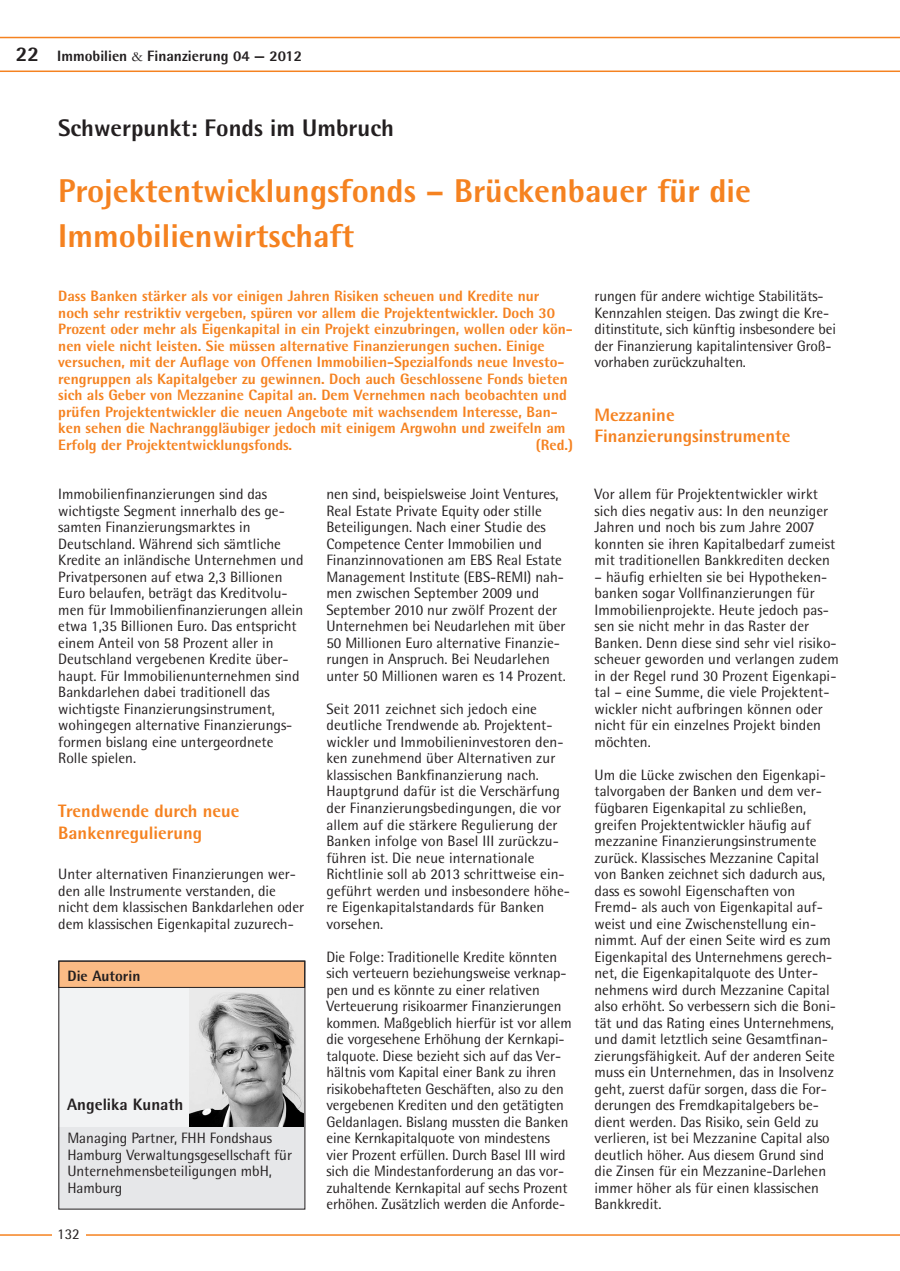
<style>
.page{position:relative;width:900px;height:1271px;background:#fff}
.page>*{position:absolute;margin:0;border:0;box-sizing:border-box;transform-origin:0 0}
.t1{font:800 33px/45px "Rotis Semi Sans";color:#f58220}
.t2{font:800 24px "Rotis Semi Sans";color:#231f20}
.t3{font:800 18px/21px "Rotis Semi Sans";color:#f58220}
.t4{font:800 16.5px "Rotis Semi Sans";color:#231f20}
.t5{font:15px/16.5px "Rotis Semi Sans";color:#231f20}
.t6{font:800 15px/16.5px "Rotis Semi Sans";color:#f58220}
.t7{font:800 15px "Rotis Semi Sans";color:#231f20}
.s1{font-size:21px}
.s2{font-family:"Garamond";font-weight:400}
</style>
<div class="page">
<hr style="left:0;top:1234px;width:899px;height:1px;background:#f58220">
<svg style="left:0;top:37px;width:899px;height:35px"></svg>
<div style="left:59px;top:979px;width:246px;height:167px;background:#f2f3f4"></div>
<img style="left:189px;top:987px;width:114px;height:139px">
<div style="left:59px;top:1126px;width:246px;height:82px;background:#e6e7e9"></div>
<div style="left:59px;top:961px;width:245px;height:26px;background:#fbbb85"></div>
<div style="left:52px;top:1218px;width:34px;height:31px;background:#fff"></div>
<div style="left:58px;top:960px;width:247px;height:249px;border:1px solid #231f20"></div>
<p class="t7" style="left:16px;top:47px;width:288px"><span class="s1">22</span> Immobilien <span class="s2">&amp;</span> Finanzierung 04 — 2012</p>
<h2 class="t2" style="left:58px;top:113px;width:337px">Schwerpunkt: Fonds im Umbruch</h2>
<h1 class="t1" style="left:58px;top:167px;width:694px">Projektentwicklungsfonds – Brückenbauer für die<br>Immobilienwirtschaft</h1>
<p class="t6" style="left:58px;top:287px;width:516px">Dass Banken stärker als vor einigen Jahren Risiken scheuen und Kredite nur noch sehr restriktiv vergeben, spüren vor allem die Projektentwickler. Doch 30<br>Prozent oder mehr als Eigenkapital in ein Projekt einzubringen, wollen oder kön&shy;nen viele nicht leisten. Sie müssen alternative Finanzierungen suchen. Einige versuchen, mit der Auflage von Offenen Immobilien-Spezialfonds neue Investo&shy;rengruppen als Kapitalgeber zu gewinnen. Doch auch Geschlossene Fonds bieten sich als Geber von Mezzanine Capital an. Dem Vernehmen nach beobachten und prüfen Projektentwickler die neuen Angebote mit wachsendem Interesse, Ban&shy;ken sehen die Nachranggläubiger jedoch mit einigem Argwohn und zweifeln am Erfolg der Projektentwicklungsfonds.</p>
<p class="t6" style="left:535px;top:436px;width:39px">(Red.)</p>
<p class="t5" style="left:58px;top:486px;width:247px">Immobilienfinanzierungen sind das wichtigste Segment innerhalb des ge&shy;samten Finanzierungsmarktes in Deutschland. Während sich sämtliche Kredite an inländische Unternehmen und Privatpersonen auf etwa 2,3 Billionen Euro belaufen, beträgt das Kreditvolu&shy;men für Immobilienfinanzierungen allein etwa 1,35 Billionen Euro. Das entspricht einem Anteil von 58 Prozent aller in Deutschland vergebenen Kredite über&shy;haupt. Für Immobilienunternehmen sind Bankdarlehen dabei traditionell das wichtigste Finanzierungsinstrument, wohingegen alternative Finanzierungs&shy;formen bislang eine untergeordnete Rolle spielen.</p>
<p class="t3" style="left:58px;top:800px;width:183px">Trendwende durch neue<br>Bankenregulierung</p>
<p class="t5" style="left:58px;top:865px;width:247px">Unter alternativen Finanzierungen wer&shy;den alle Instrumente verstanden, die nicht dem klassischen Bankdarlehen oder dem klassischen Eigenkapital zuzurech-</p>
<p class="t7" style="left:67px;top:966px;width:74px">Die Autorin</p>
<p class="t4" style="left:67px;top:1093px;width:118px">Angelika Kunath</p>
<p class="t5" style="left:67px;top:1129px;width:226px">Managing Partner, FHH Fondshaus<br>Hamburg Verwaltungsgesellschaft für<br>Unternehmensbeteiligungen mbH,<br>Hamburg</p>
<p class="t5" style="left:57px;top:1225px;width:24px">132</p>
<p class="t5" style="left:326px;top:486px;width:241px">nen sind, beispielsweise Joint Ventures, Real Estate Private Equity oder stille Beteiligungen. Nach einer Studie des Competence Center Immobilien und Finanzinnovationen am EBS Real Estate Management Institute (EBS-REMI) nah&shy;men zwischen September 2009 und September 2010 nur zwölf Prozent der Unternehmen bei Neudarlehen mit über 50 Millionen Euro alternative Finanzie&shy;rungen in Anspruch. Bei Neudarlehen unter 50 Millionen waren es 14 Prozent.</p>
<p class="t5" style="left:326px;top:700px;width:245px">Seit 2011 zeichnet sich jedoch eine deutliche Trendwende ab. Projektent&shy;wickler und Immobilieninvestoren den&shy;ken zunehmend über Alternativen zur klassischen Bankfinanzierung nach.<br>Hauptgrund dafür ist die Verschärfung der Finanzierungsbedingungen, die vor allem auf die stärkere Regulierung der Banken infolge von Basel III zurückzu&shy;führen ist. Die neue internationale Richtlinie soll ab 2013 schrittweise ein&shy;geführt werden und insbesondere höhe&shy;re Eigenkapitalstandards für Banken vorsehen.</p>
<p class="t5" style="left:326px;top:948px;width:247px">Die Folge: Traditionelle Kredite könnten sich verteuern beziehungsweise verknap&shy;pen und es könnte zu einer relativen Verteuerung risikoarmer Finanzierungen kommen. Maßgeblich hierfür ist vor allem die vorgesehene Erhöhung der Kernkapi&shy;talquote. Diese bezieht sich auf das Ver&shy;hältnis vom Kapital einer Bank zu ihren risikobehafteten Geschäften, also zu den vergebenen Krediten und den getätigten Geldanlagen. Bislang mussten die Banken eine Kernkapitalquote von mindestens vier Prozent erfüllen. Durch Basel III wird sich die Mindestanforderung an das vor&shy;zuhaltende Kernkapital auf sechs Prozent erhöhen. Zusätzlich werden die Anforde-</p>
<p class="t5" style="left:594px;top:288px;width:243px">rungen für andere wichtige Stabilitäts-Kennzahlen steigen. Das zwingt die Kre&shy;ditinstitute, sich künftig insbesondere bei der Finanzierung kapitalintensiver Groß&shy;vorhaben zurückzuhalten.</p>
<p class="t3" style="left:594px;top:404px;width:197px">Mezzanine<br>Finanzierungsinstrumente</p>
<p class="t5" style="left:594px;top:486px;width:242px">Vor allem für Projektentwickler wirkt sich dies negativ aus: In den neunziger Jahren und noch bis zum Jahre 2007 konnten sie ihren Kapitalbedarf zumeist mit traditionellen Bankkrediten decken</p>
<p class="t5" style="left:594px;top:568px;width:246px">– häufig erhielten sie bei Hypotheken&shy;banken sogar Vollfinanzierungen für Immobilienprojekte. Heute jedoch pas&shy;sen sie nicht mehr in das Raster der Banken. Denn diese sind sehr viel risiko&shy;scheuer geworden und verlangen zudem in der Regel rund 30 Prozent Eigenkapi&shy;tal – eine Summe, die viele Projektent&shy;wickler nicht aufbringen können oder nicht für ein einzelnes Projekt binden möchten.</p>
<p class="t5" style="left:594px;top:766px;width:243px">Um die Lücke zwischen den Eigenkapi&shy;talvorgaben der Banken und dem ver&shy;fügbaren Eigenkapital zu schließen, greifen Projektentwickler häufig auf mezzanine Finanzierungsinstrumente zurück. Klassisches Mezzanine Capital von Banken zeichnet sich dadurch aus, dass es sowohl Eigenschaften von Fremd- als auch von Eigenkapital auf&shy;weist und eine Zwischenstellung ein&shy;nimmt. Auf der einen Seite wird es zum Eigenkapital des Unternehmens gerech&shy;net, die Eigenkapitalquote des Unter&shy;nehmens wird durch Mezzanine Capital also erhöht. So verbessern sich die Boni&shy;tät und das Rating eines Unternehmens, und damit letztlich seine Gesamtfinan&shy;zierungsfähigkeit. Auf der anderen Seite muss ein Unternehmen, das in Insolvenz geht, zuerst dafür sorgen, dass die For&shy;derungen des Fremdkapitalgebers be&shy;dient werden. Das Risiko, sein Geld zu verlieren, ist bei Mezzanine Capital also deutlich höher. Aus diesem Grund sind die Zinsen für ein Mezzanine-Darlehen immer höher als für einen klassischen Bankkredit.</p>
</div>
